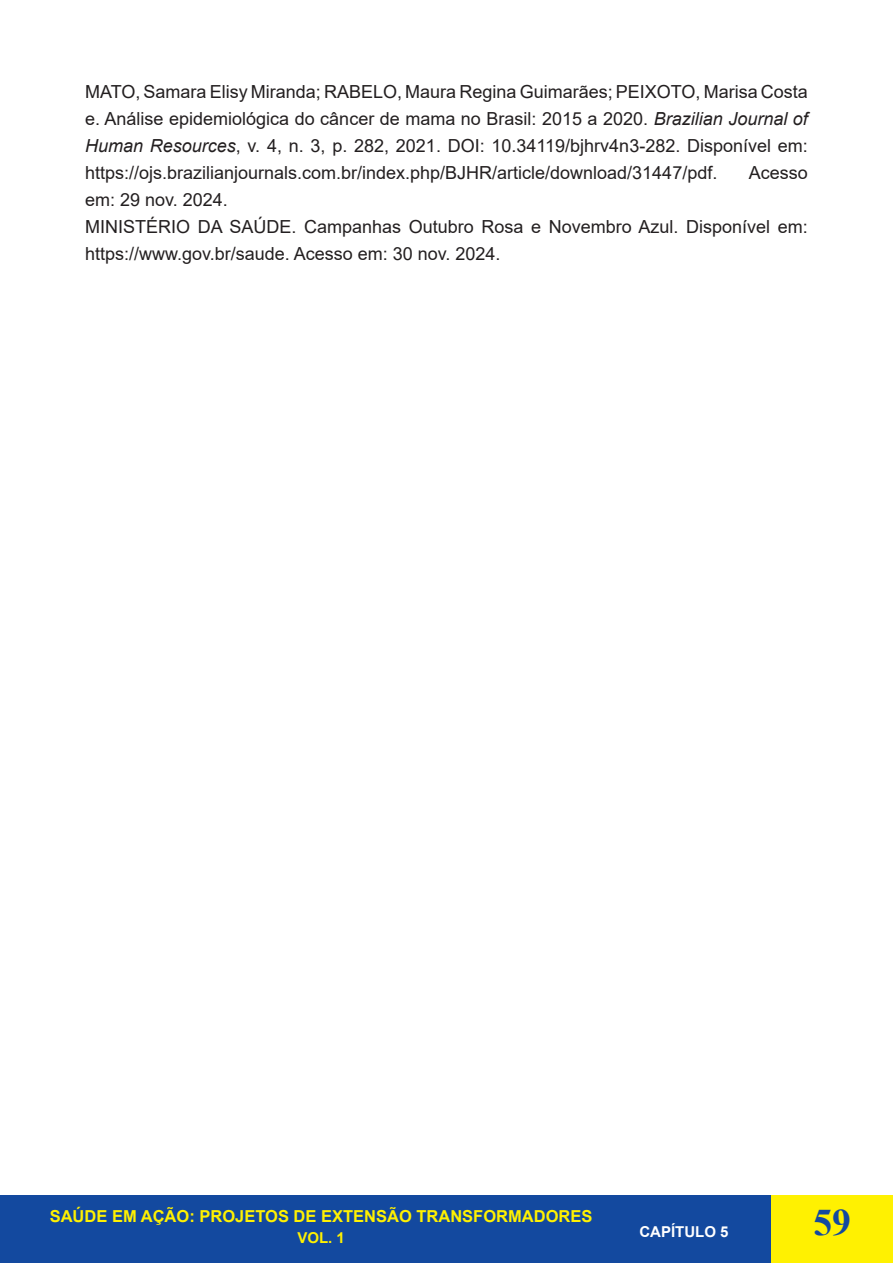
<style>
.page{position:relative;width:893px;height:1263px;background:#fff}
.page>*{position:absolute;margin:0;border:0;box-sizing:border-box;transform-origin:0 0}
.t1{font:700 37.5px "Times New Roman";color:#13499f}
.t2{font:18px/27px "Arial";color:#231f20;text-align:justify}
.t3{font:700 16.5px "Arial";color:#fff101}
.t4{font:700 15px "Arial";color:#fff}
.t5{font:700 15px "Arial";color:#fff101}
.s1{font-style:italic}
</style>
<div class="page">
<div style="left:0;top:1196px;width:893px;height:67px;background:#13499f"></div>
<hr style="left:0;top:1196px;width:1px;height:67px;background:#fff101">
<div style="left:771px;top:1196px;width:122px;height:67px;background:#fff101"></div>
<p class="t2" style="left:85px;top:78px;width:724px">MATO, Samara Elisy Miranda; RABELO, Maura Regina Guimarães; PEIXOTO, Marisa Costa e. Análise epidemiológica do câncer de mama no Brasil: 2015 a 2020. <span class="s1">Brazilian Journal of Human Resources</span>, v. 4, n. 3, p. 282, 2021. DOI: 10.34119/bjhrv4n3-282. Disponível em: https://ojs.brazilianjournals.com.br/index.php/BJHR/article/download/31447/pdf.</p>
<p class="t2" style="left:749px;top:159px;width:61px">Acesso</p>
<p class="t2" style="left:85px;top:186px;width:144px">em: 29 nov. 2024.</p>
<p class="t2" style="left:85px;top:213px;width:724px">MINISTÉRIO DA SAÚDE. Campanhas Outubro Rosa e Novembro Azul. Disponível em: https://www.gov.br/saude. Acesso em: 30 nov. 2024.</p>
<p class="t3" style="left:50px;top:1205px;width:544px">SAÚDE EM AÇÃO: PROJETOS DE EXTENSÃO TRANSFORMADORES</p>
<p class="t5" style="left:297px;top:1227px;width:49px">VOL. 1</p>
<p class="t4" style="left:639px;top:1221px;width:91px">CAPÍTULO 5</p>
<h1 class="t1" style="left:813px;top:1195px;width:39px">59</h1>
</div>
